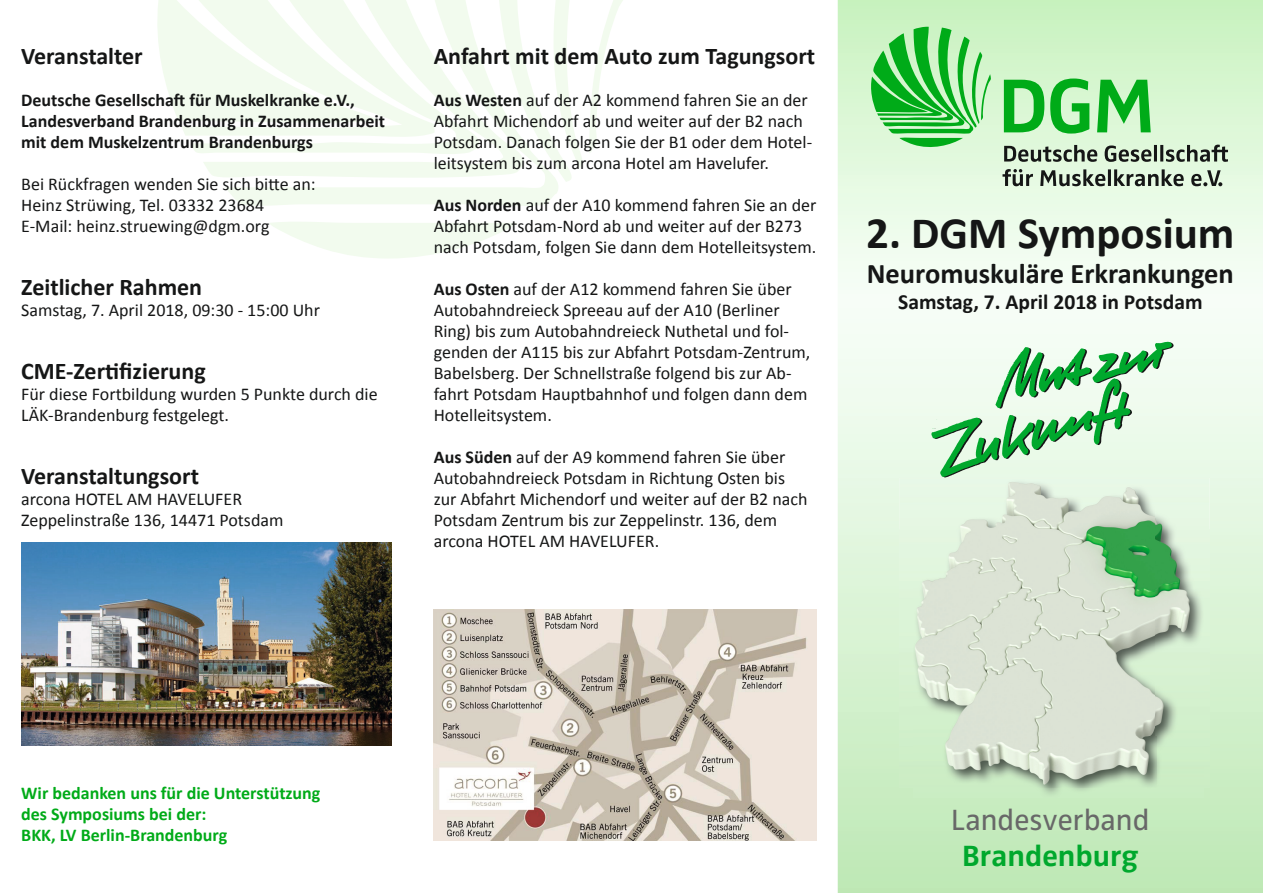
<style>
.page{position:relative;width:1263px;height:893px;background:#fff}
.page>*{position:absolute;margin:0;border:0;box-sizing:border-box;transform-origin:0 0}
.t1{font:700 45px "Calibri";color:#151616}
.t2{font:30.3px "Zwo OT";color:#686868}
.t3{font:700 30.3px "Zwo OT";color:#00a82d}
.t4{font:700 28.5px "Calibri";color:#151616}
.t5{font:700 24px "Calibri";color:#151616}
.t6{font:700 21.6px "Calibri";color:#151616}
.t7{font:18px/21px "Calibri";color:#151616}
.t8{font:700 18px/21px "Calibri";color:#151616}
.t9{font:700 18px/21px "Calibri";color:#00ab18}
.s1{font-weight:700}
</style>
<div class="page">
<svg style="left:157px;top:0;width:466px;height:258px"></svg>
<svg style="left:838px;top:0;width:425px;height:893px"></svg>
<svg style="left:1002px;top:169px;width:220px;height:17px"></svg>
<svg style="left:1004px;top:145px;width:224px;height:17px"></svg>
<svg style="left:869px;top:27px;width:122px;height:123px"></svg>
<svg style="left:1004px;top:79px;width:147px;height:55px"></svg>
<svg style="left:931px;top:342px;width:243px;height:135px"></svg>
<img style="left:913px;top:530px;width:291px;height:268px">
<img style="left:900px;top:478px;width:309px;height:52px">
<img style="left:900px;top:529px;width:13px;height:259px">
<img style="left:1204px;top:529px;width:5px;height:259px">
<img style="left:434px;top:609px;width:382px;height:232px">
<img style="left:21px;top:542px;width:370px;height:203px">
<h3 class="t5" style="left:21px;top:40px;width:123px">Veranstalter</h3>
<p class="t8" style="left:21px;top:89px;width:365px">Deutsche Gesellschaft für Muskelkranke e.V.,<br>Landesverband Brandenburg in Zusammenarbeit mit dem Muskelzentrum Brandenburgs</p>
<p class="t7" style="left:21px;top:173px;width:296px">Bei Rückfragen wenden Sie sich bitte an:<br>Heinz Strüwing, Tel. 03332 23684<br>E-Mail: heinz.struewing@dgm.org</p>
<h3 class="t5" style="left:21px;top:271px;width:182px">Zeitlicher Rahmen</h3>
<p class="t7" style="left:21px;top:299px;width:300px">Samstag, 7. April 2018, 09:30 - 15:00 Uhr</p>
<h3 class="t5" style="left:21px;top:355px;width:186px">CME-Zertifizierung</h3>
<p class="t7" style="left:21px;top:383px;width:358px">Für diese Fortbildung wurden 5 Punkte durch die<br>LÄK-Brandenburg festgelegt.</p>
<h3 class="t5" style="left:21px;top:460px;width:179px">Veranstaltungsort</h3>
<p class="t7" style="left:21px;top:488px;width:264px">arcona HOTEL AM HAVELUFER<br>Zeppelinstraße 136, 14471 Potsdam</p>
<h3 class="t5" style="left:434px;top:40px;width:383px">Anfahrt mit dem Auto zum Tagungsort</h3>
<p class="t7" style="left:434px;top:89px;width:380px"><span class="s1">Aus Westen</span> auf der A2 kommend fahren Sie an der Abfahrt Michendorf ab und weiter auf der B2 nach Potsdam. Danach folgen Sie der B1 oder dem Hotel&shy;leitsystem bis zum arcona Hotel am Havelufer.</p>
<p class="t7" style="left:434px;top:194px;width:384px"><span class="s1">Aus Norden</span> auf der A10 kommend fahren Sie an der<br>Abfahrt Potsdam-Nord ab und weiter auf der B273 nach Potsdam, folgen Sie dann dem Hotelleitsystem.</p>
<p class="t7" style="left:434px;top:278px;width:378px"><span class="s1">Aus Osten</span> auf der A12 kommend fahren Sie über Autobahndreieck Spreeau auf der A10 (Berliner Ring) bis zum Autobahndreieck Nuthetal und fol&shy;genden der A115 bis zur Abfahrt Potsdam-Zentrum, Babelsberg. Der Schnellstraße folgend bis zur Ab&shy;fahrt Potsdam Hauptbahnhof und folgen dann dem Hotelleitsystem.</p>
<p class="t7" style="left:434px;top:446px;width:375px"><span class="s1">Aus Süden</span> auf der A9 kommend fahren Sie über Autobahndreieck Potsdam in Richtung Osten bis zur Abfahrt Michendorf und weiter auf der B2 nach Potsdam Zentrum bis zur Zeppelinstr. 136, dem arcona HOTEL AM HAVELUFER.</p>
<h1 class="t1" style="left:866px;top:205px;width:370px">2. DGM Symposium</h1>
<h3 class="t4" style="left:867px;top:255px;width:369px">Neuromuskuläre Erkrankungen</h3>
<p class="t6" style="left:898px;top:288px;width:306px">Samstag, 7. April 2018 in Potsdam</p>
<p class="t9" style="left:21px;top:782px;width:301px">Wir bedanken uns für die Unterstützung des Symposiums bei der:<br>BKK, LV Berlin-Brandenburg</p>
<h2 class="t2" style="left:951px;top:802px;width:200px">Landesverband</h2>
<h2 class="t3" style="left:962px;top:838px;width:178px">Brandenburg</h2>
</div>
